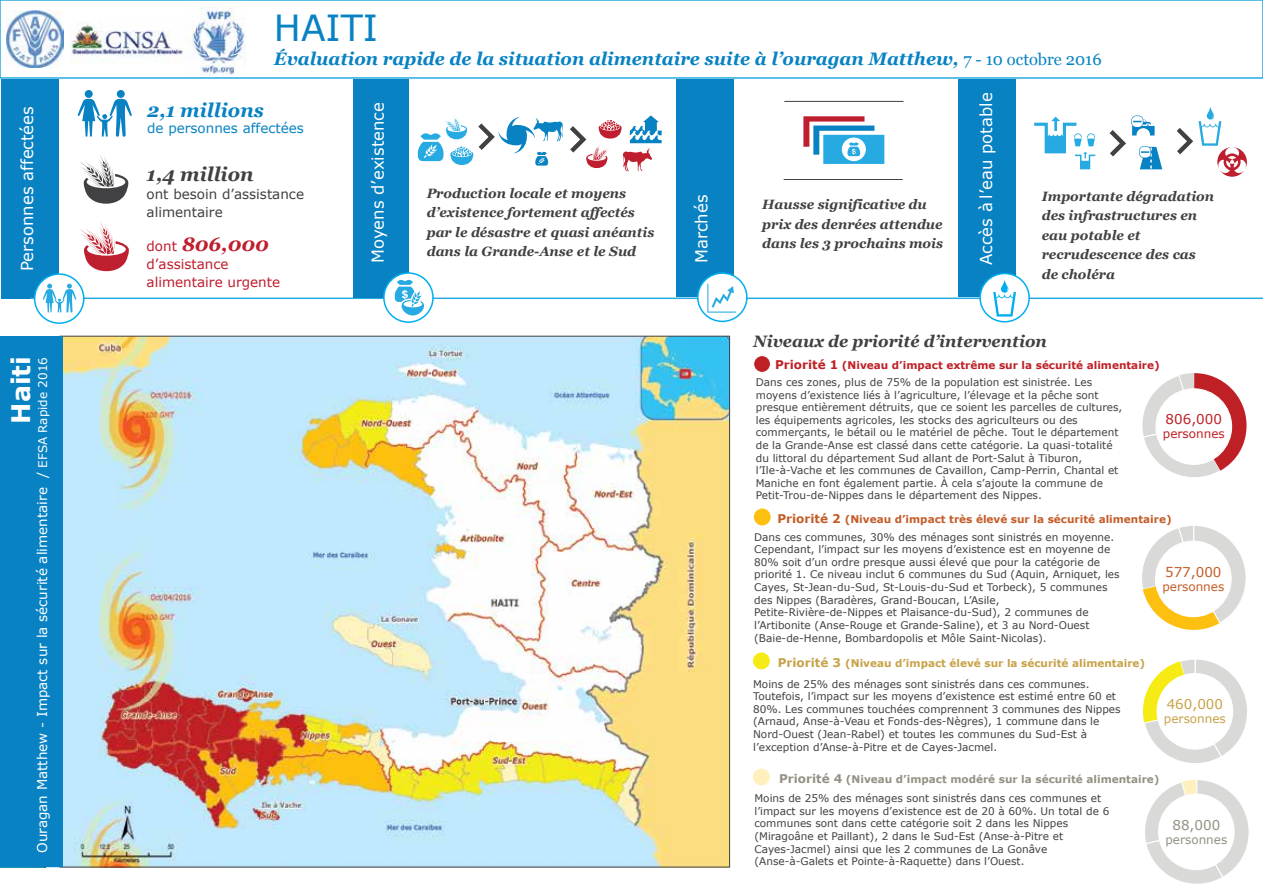
<style>
.page{position:relative;width:1263px;height:893px;background:#fff}
.page>*{position:absolute;margin:0;border:0;box-sizing:border-box;transform-origin:0 0}
.t1{font:36px "Verdana";color:#0882c3}
.t2{font:700 25.5px "Verdana";color:#fff}
.t3{font:italic 700 19.5px "Georgia";color:#be1e2d}
.t4{font:italic 700 19.5px "Georgia";color:#0882c3}
.t5{font:italic 700 19.5px "Georgia";color:#414042}
.t6{font:italic 700 18px "Georgia";color:#0882c3}
.t7{font:16.5px "Verdana";color:#fff}
.t8{font:italic 700 16.5px "Georgia";color:#414042}
.t9{font:italic 700 13.5px/19.5px "Georgia";color:#414042}
.t10{font:13.5px "Verdana";color:#fff}
.t11{font:13.5px/18px "Verdana";color:#414042}
.t12{font:13.5px/18px "Verdana";color:#be1e2d}
.t13{font:13.5px "Verdana";color:#0882c3}
.t14{font:13.5px "Verdana";color:#bf2026}
.t15{font:13.5px "Verdana";color:#c45c28}
.t16{font:13.5px "Verdana";color:#c7a248}
.t17{font:13.5px "Verdana";color:#949183}
.t18{font:12px "Verdana";color:#bf2026}
.t19{font:12px "Verdana";color:#c45c28}
.t20{font:12px "Verdana";color:#c7a248}
.t21{font:12px "Verdana";color:#949183}
.t22{font:10.5px/12.6px "Verdana";color:#414042}
.s1{font-size:12px}
.s2{font-weight:400;font-style:normal;font-size:16.5px}
.s3{font-family:"Verdana";font-weight:400;font-style:normal;font-size:13.5px}
.s4{font-weight:700;font-size:12px;color:#bf2026}
.s5{font-weight:700;color:#bf2026}
.s6{font-weight:700;font-size:12px;color:#c45c28}
.s7{font-weight:700;color:#c45c28}
.s8{font-weight:700;font-size:12px;color:#c7a248}
.s9{font-weight:700;color:#c7a248}
.s10{font-weight:700;font-size:12px;color:#949183}
.s11{font-weight:700;color:#949183}
</style>
<div class="page">
<img style="left:63px;top:338px;width:665px;height:527px">
<div style="left:0;top:0;width:1263px;height:79px;border:2px solid #27aae1"></div>
<div style="left:676px;top:79px;width:57px;height:218px;background:#0882c3"></div>
<div style="left:1px;top:79px;width:58px;height:220px;background:#0882c3"></div>
<svg style="left:78px;top:90px;width:54px;height:47px"></svg>
<svg style="left:1142px;top:373px;width:104px;height:104px"></svg>
<svg style="left:1142px;top:526px;width:104px;height:104px"></svg>
<svg style="left:1143px;top:659px;width:104px;height:104px"></svg>
<svg style="left:1145px;top:779px;width:104px;height:105px"></svg>
<div style="left:1156px;top:389px;width:75px;height:75px;background:#fff;border-radius:50%"></div>
<div style="left:1155px;top:388px;width:77px;height:77px;border:1px solid #fff;border-radius:50%"></div>
<div style="left:1155px;top:541px;width:76px;height:76px;background:#fff;border-radius:50%"></div>
<div style="left:1155px;top:541px;width:77px;height:76px;border:1px solid #fff;border-radius:50%"></div>
<div style="left:1157px;top:674px;width:76px;height:75px;background:#fff;border-radius:50%"></div>
<div style="left:1156px;top:673px;width:77px;height:77px;border:1px solid #fff;border-radius:50%"></div>
<div style="left:1158px;top:794px;width:76px;height:76px;background:#fff;border-radius:50%"></div>
<div style="left:1158px;top:793px;width:77px;height:77px;border:1px solid #fff;border-radius:50%"></div>
<div style="left:754px;top:356px;width:16px;height:16px;background:#bf2026;border-radius:50%"></div>
<div style="left:753px;top:355px;width:18px;height:18px;border:1px solid #fff;border-radius:50%"></div>
<div style="left:754px;top:509px;width:17px;height:16px;background:#fdc011;border-radius:50%"></div>
<div style="left:753px;top:652px;width:17px;height:17px;background:#f6eb14;border-radius:50%"></div>
<div style="left:753px;top:769px;width:17px;height:16px;background:#fff0bd;border-radius:50%"></div>
<svg style="left:80px;top:155px;width:48px;height:49px"></svg>
<svg style="left:80px;top:222px;width:49px;height:49px"></svg>
<hr style="left:30px;top:298px;width:1233px;height:1px;background:#27aae1">
<div style="left:35px;top:274px;width:49px;height:49px;background:#fff;border-radius:50%"></div>
<div style="left:34px;top:273px;width:50px;height:51px;border:2px solid #00aeef;border-radius:50%"></div>
<svg style="left:43px;top:284px;width:33px;height:29px"></svg>
<div style="left:353px;top:79px;width:55px;height:219px;background:#0882c3"></div>
<svg style="left:384px;top:273px;width:49px;height:49px"></svg>
<div style="left:383px;top:272px;width:51px;height:51px;border:2px solid #00aeef;border-radius:50%"></div>
<svg style="left:393px;top:280px;width:31px;height:35px"></svg>
<div style="left:698px;top:273px;width:49px;height:48px;background:#fff;border-radius:50%"></div>
<div style="left:697px;top:272px;width:51px;height:50px;border:2px solid #00aeef;border-radius:50%"></div>
<svg style="left:707px;top:284px;width:29px;height:29px"></svg>
<div style="left:958px;top:80px;width:58px;height:217px;background:#0882c3"></div>
<div style="left:980px;top:274px;width:49px;height:48px;background:#fff;border-radius:50%"></div>
<div style="left:979px;top:273px;width:51px;height:49px;border:2px solid #00aeef;border-radius:50%"></div>
<svg style="left:803px;top:116px;width:81px;height:48px"></svg>
<svg style="left:993px;top:280px;width:23px;height:37px"></svg>
<svg style="left:1034px;top:117px;width:61px;height:52px"></svg>
<svg style="left:417px;top:115px;width:245px;height:56px"></svg>
<svg style="left:1177px;top:106px;width:70px;height:71px"></svg>
<svg style="left:1109px;top:116px;width:53px;height:53px"></svg>
<img style="left:70px;top:22px;width:113px;height:41px">
<img style="left:190px;top:7px;width:56px;height:68px">
<img style="left:7px;top:11px;width:56px;height:56px">
<div style="left:0;top:336px;width:63px;height:531px;background:#0882c3"></div>
<h3 class="t7" style="left:16px;top:271px;width:166px;rotate:-90deg">Personnes affectées</h3>
<p class="t10" style="left:33px;top:853px;width:497px;rotate:-90deg">Ouragan Matthew - Impact sur la sécurité alimentaire / <span class="s1">EFSA Rapide 2016</span></p>
<h2 class="t2" style="left:3px;top:424px;width:69px;rotate:-90deg">Haiti</h2>
<h1 class="t1" style="left:274px;top:3px;width:106px">HAITI</h1>
<h3 class="t6" style="left:274px;top:48px;width:829px">Évaluation rapide de la situation alimentaire suite à l’ouragan Matthew, <span class="s2">7 - 10 octobre 2016</span></h3>
<h3 class="t7" style="left:366px;top:263px;width:162px;rotate:-90deg">Moyens d’existence</h3>
<h3 class="t7" style="left:975px;top:265px;width:174px;rotate:-90deg">Accès à l’eau potable</h3>
<h3 class="t4" style="left:147px;top:97px;width:118px">2,1 millions</h3>
<p class="t13" style="left:147px;top:119px;width:158px">de personnes affectées</p>
<h3 class="t5" style="left:147px;top:162px;width:109px">1,4 million</h3>
<p class="t11" style="left:147px;top:185px;width:159px">ont besoin d’assistance alimentaire</p>
<p class="t9" style="left:427px;top:183px;width:229px">Production locale et moyens d’existence fortement affectés par le désastre et quasi anéantis dans la Grande-Anse et le Sud</p>
<p class="t9" style="left:762px;top:195px;width:182px">Hausse significative du prix des denrées attendue dans les 3 prochains mois</p>
<p class="t9" style="left:1042px;top:186px;width:174px">Importante dégradation des infrastructures en eau potable et recrudescence des cas de choléra</p>
<h3 class="t7" style="left:690px;top:263px;width:70px;rotate:-90deg">Marchés</h3>
<h3 class="t3" style="left:147px;top:231px;width:124px"><span class="s3">dont</span> 806,000</h3>
<p class="t12" style="left:147px;top:255px;width:135px">d’assistance alimentaire urgente</p>
<h3 class="t8" style="left:753px;top:330px;width:295px">Niveaux de priorité d’intervention</h3>
<p class="t22" style="left:756px;top:356px;width:405px;line-height:17.5px;text-indent:19px"><span class="s4">Priorité 1</span> <span class="s5">(Niveau d’impact extrême sur la sécurité alimentaire)<br></span>Dans ces zones, plus de 75% de la population est sinistrée. Les</p>
<p class="t22" style="left:756px;top:388px;width:368px">moyens d’existence liés à l’agriculture, l’élevage et la pêche sont presque entièrement détruits, que ce soient les parcelles de cultures, les équipements agricoles, les stocks des agriculteurs ou des commerçants, le bétail ou le matériel de pêche. Tout le département de la Grande-Anse est classé dans cette catégorie. La quasi-totalité du littoral du département Sud allant de Port-Salut à Tiburon, l’Ile-à-Vache et les communes de Cavaillon, Camp-Perrin, Chantal et Maniche en font également partie. À cela s’ajoute la commune de Petit-Trou-de-Nippes dans le département des Nippes.</p>
<p class="t22" style="left:754px;top:510px;width:419px;line-height:17.7px;text-indent:23px"><span class="s6">Priorité 2</span> <span class="s7">(Niveau d’impact très élevé sur la sécurité alimentaire)<br></span>Dans ces communes, 30% des ménages sont sinistrés en moyenne.</p>
<p class="t22" style="left:754px;top:543px;width:367px">Cependant, l’impact sur les moyens d’existence est en moyenne de 80% soit d’un ordre presque aussi élevé que pour la catégorie de priorité 1. Ce niveau inclut 6 communes du Sud (Aquin, Arniquet, les Cayes, St-Jean-du-Sud, St-Louis-du-Sud et Torbeck), 5 communes des Nippes (Baradères, Grand-Boucan, L’Asile, Petite-Rivière-de-Nippes et Plaisance-du-Sud), 2 communes de l’Artibonite (Anse-Rouge et Grande-Saline), et 3 au Nord-Ouest (Baie-de-Henne, Bombardopolis et Môle Saint-Nicolas).</p>
<p class="t22" style="left:753px;top:653px;width:394px;line-height:20.7px;text-indent:25px"><span class="s8">Priorité 3</span> <span class="s9">(Niveau d’impact élevé sur la sécurité alimentaire)<br></span>Moins de 25% des ménages sont sinistrés dans ces communes.</p>
<p class="t22" style="left:753px;top:690px;width:369px">Toutefois, l’impact sur les moyens d’existence est estimé entre 60 et 80%. Les communes touchées comprennent 3 communes des Nippes (Arnaud, Anse-à-Veau et Fonds-des-Nègres), 1 commune dans le Nord-Ouest (Jean-Rabel) et toutes les communes du Sud-Est à l’exception d’Anse-à-Pitre et de Cayes-Jacmel.</p>
<p class="t22" style="left:754px;top:769px;width:407px;line-height:19.2px;text-indent:25px"><span class="s10">Priorité 4</span> <span class="s11">(Niveau d’impact modéré sur la sécurité alimentaire)<br></span>Moins de 25% des ménages sont sinistrés dans ces communes et</p>
<p class="t22" style="left:754px;top:805px;width:356px">l’impact sur les moyens d’existence est de 20 à 60%. Un total de 6 communes sont dans cette catégorie soit 2 dans les Nippes (Miragoâne et Paillant), 2 dans le Sud-Est (Anse-à-Pitre et Cayes-Jacmel) ainsi que les 2 communes de La Gonâve (Anse-à-Galets et Pointe-à-Raquette) dans l’Ouest.</p>
<p class="t14" style="left:1165px;top:409px;width:58px">806,000</p>
<p class="t18" style="left:1163px;top:425px;width:63px">personnes</p>
<p class="t15" style="left:1165px;top:562px;width:58px">577,000</p>
<p class="t19" style="left:1162px;top:578px;width:63px">personnes</p>
<p class="t16" style="left:1167px;top:695px;width:58px">460,000</p>
<p class="t20" style="left:1164px;top:711px;width:63px">personnes</p>
<p class="t17" style="left:1172px;top:815px;width:49px">88,000</p>
<p class="t21" style="left:1165px;top:831px;width:63px">personnes</p>
</div>
